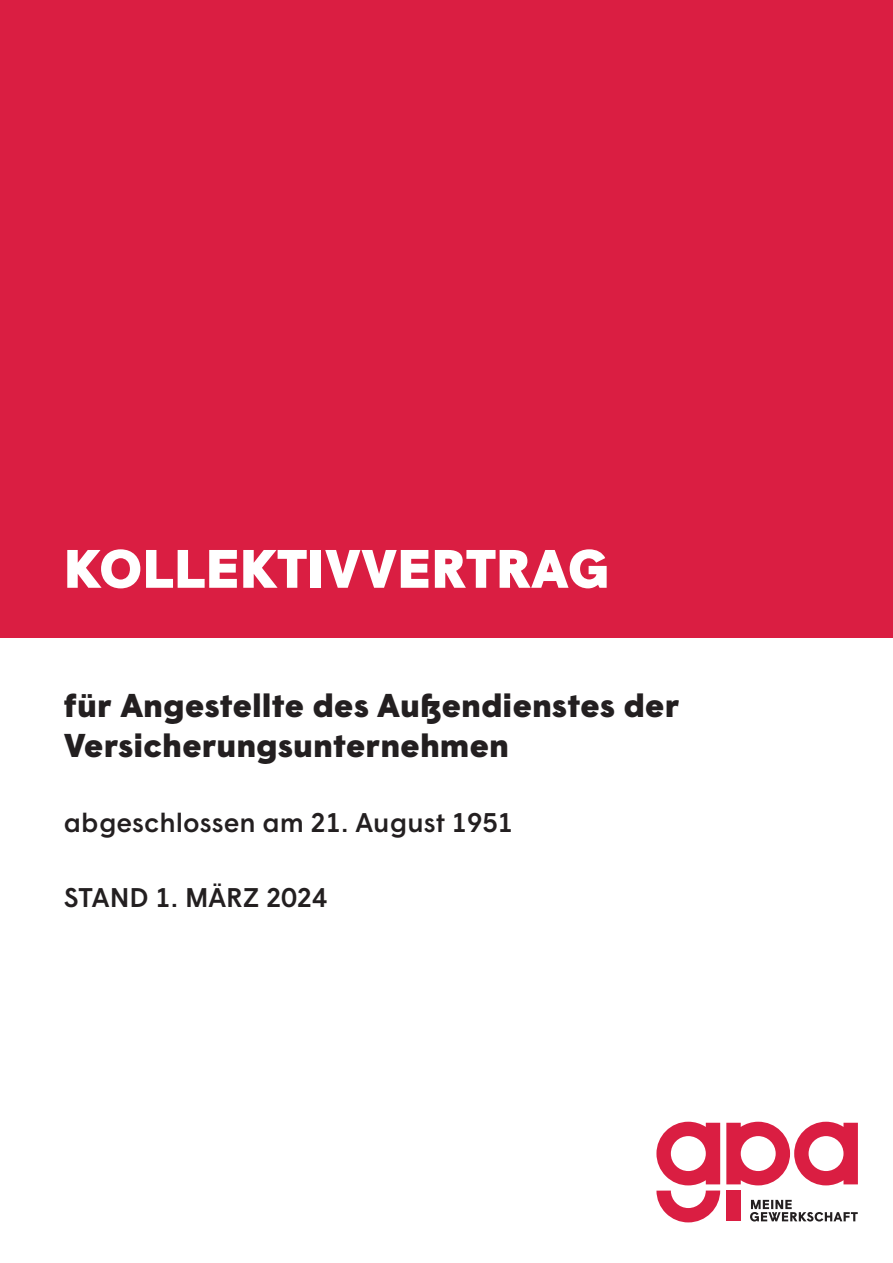
<style>
.page{position:relative;width:893px;height:1263px;background:#fff}
.page>*{position:absolute;margin:0;border:0;box-sizing:border-box;transform-origin:0 0}
.t1{font:900 54px "Wigrum";color:#fff}
.t2{font:900 33px/39.6px "Wigrum";color:#231f20}
.t3{font:500 27px "Wigrum";color:#231f20}
</style>
<div class="page">
<div style="left:0;top:0;width:893px;height:638px;background:#da1e42"></div>
<svg style="left:750px;top:1200px;width:108px;height:21px"></svg>
<div style="left:726px;top:1190px;width:15px;height:31px;background:#da1e42"></div>
<svg style="left:656px;top:1122px;width:64px;height:100px"></svg>
<svg style="left:726px;top:1122px;width:132px;height:63px"></svg>
<h1 class="t1" style="left:64px;top:528px;width:547px">KOLLEKTIVVERTRAG</h1>
<p class="t2" style="left:64px;top:683px;width:617px">für Angestellte des Außendienstes der<br>Versicherungsunternehmen</p>
<p class="t3" style="left:64px;top:802px;width:451px">abgeschlossen am 21. August 1951</p>
<p class="t3" style="left:64px;top:877px;width:265px">STAND 1. MÄRZ 2024</p>
</div>
